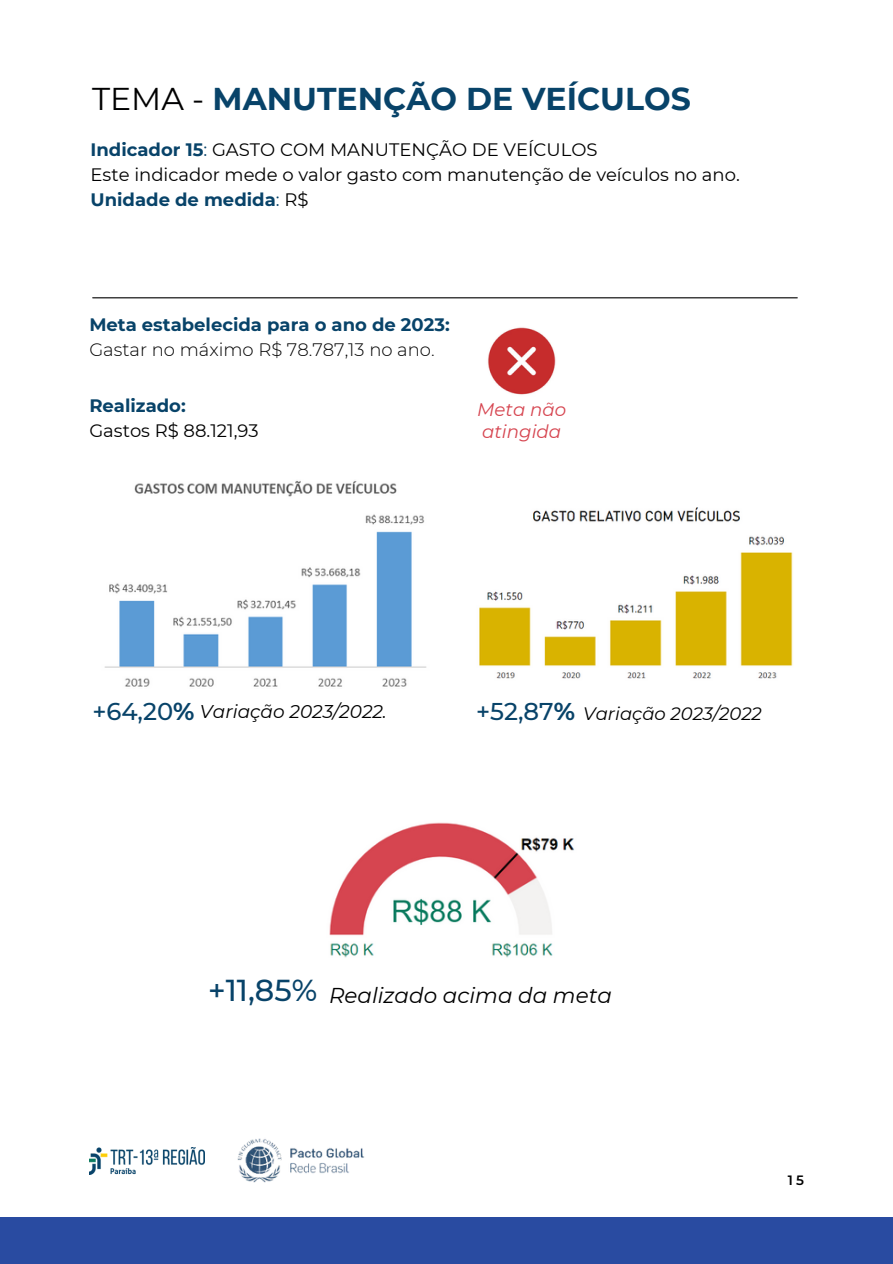
<style>
.page{position:relative;width:893px;height:1264px;background:#fff}
.page>*{position:absolute;margin:0;border:0;box-sizing:border-box;transform-origin:0 0}
.t1{font:700 31.5px "Montserrat";color:#084369}
.t2{font:italic 21.45px "Montserrat";color:#000}
.t3{font:italic 18.45px "Montserrat";color:#000}
.t4{font:italic 18.15px/21.9px "Montserrat";color:#d64550}
.t5{font:18px/24.8px "Montserrat";color:#000001}
.t6{font:700 18px "Montserrat";color:#084369}
.t7{font:300 18px "Montserrat";color:#000001}
.t8{font:italic 18px "Montserrat";color:#000}
.t9{font:18px "Montserrat";color:#000}
.t10{font:600 13.5px "Montserrat";color:#000001}
.s1{font-weight:400;color:#000001}
.s2{font-weight:700;color:#084369}
.s3{color:#084369}
.s4{font-weight:500;font-style:normal;font-size:24.3px;color:#084369}
.s5{font-weight:700;font-style:normal;font-size:24.3px;color:#084369}
.s6{font-weight:500;font-style:normal;font-size:30.3px;color:#084369}
</style>
<div class="page">
<hr style="left:93px;top:297px;width:704px;height:1px;background:#000">
<div style="left:0;top:1217px;width:892px;height:46px;background:#294ba1"></div>
<img style="left:89px;top:1147px;width:115px;height:27px">
<img style="left:237px;top:1138px;width:127px;height:45px">
<img style="left:479px;top:507px;width:314px;height:172px">
<img style="left:329px;top:822px;width:246px;height:136px">
<img style="left:488px;top:327px;width:68px;height:68px">
<img style="left:104px;top:480px;width:323px;height:207px">
<h1 class="t1" style="left:92px;top:79px;width:600px"><span class="s1">TEMA -</span> MANUTENÇÃO DE VEÍCULOS</h1>
<p class="t5" style="left:91px;top:137px;width:650px"><span class="s2">Indicador 15</span><span class="s3">:</span> GASTO COM MANUTENÇÃO DE VEÍCULOS<br>Este indicador mede o valor gasto com manutenção de veículos no ano.<br><span class="s2">Unidade de medida</span><span class="s3">:</span> R$</p>
<p class="t6" style="left:89px;top:313px;width:362px">Meta estabelecida para o ano de 2023:</p>
<p class="t7" style="left:89px;top:338px;width:347px">Gastar no máximo R$ 78.787,13 no ano.</p>
<p class="t6" style="left:89px;top:394px;width:98px">Realizado:</p>
<p class="t9" style="left:89px;top:419px;width:171px">Gastos R$ 88.121,93</p>
<p class="t4" style="left:477px;top:399px;width:90px">Meta não atingida</p>
<p class="t3" style="left:92px;top:699px;width:296px"><span class="s4">+64,20</span><span class="s5">%</span> Variação 2023/2022.</p>
<p class="t8" style="left:476px;top:703px;width:287px"><span class="s4">+52,87</span><span class="s5">%</span> Variação 2023/2022</p>
<p class="t2" style="left:208px;top:981px;width:405px"><span class="s6">+11,85%</span> Realizado acima da meta</p>
<p class="t10" style="left:787px;top:1172px;width:18px">15</p>
</div>
